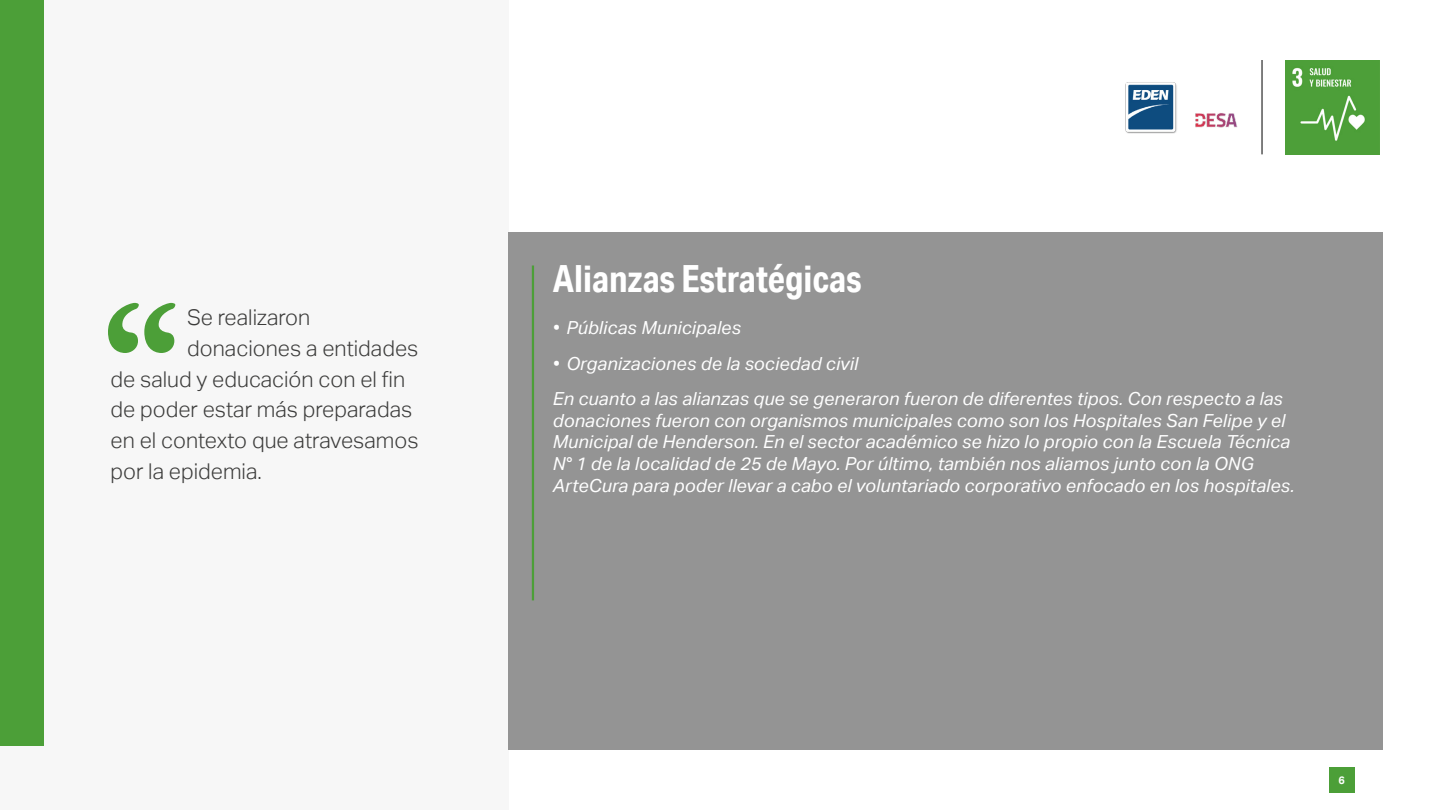
<style>
.page{position:relative;width:1440px;height:810px;background:#fff}
.page>*{position:absolute;margin:0;border:0;box-sizing:border-box;transform-origin:0 0}
.t1{font:700 37.5px "Aktiv Grotesk Cd";color:#fff}
.t2{font:300 21.75px "Aktiv Grotesk";color:#3c3c3b}
.t3{font:italic 18px/21.8px "Aktiv Grotesk";letter-spacing:.01em;color:#fff}
.t4{font:700 10.88px "Aktiv Grotesk";color:#fff}
</style>
<div class="page">
<div style="left:1329px;top:767px;width:25px;height:26px;background:#4c9f38"></div>
<img style="left:1285px;top:60px;width:95px;height:95px">
<hr style="left:1262px;top:60px;width:1px;height:94px;background:#000">
<img style="left:1125px;top:82px;width:52px;height:52px">
<img style="left:1195px;top:113px;width:43px;height:15px">
<div style="left:0;top:0;width:508px;height:810px;background:#f7f7f7"></div>
<div style="left:0;top:0;width:44px;height:746px;background:#4c9f38"></div>
<div style="left:508px;top:232px;width:874px;height:518px;background:#949494"></div>
<hr style="left:532px;top:266px;width:2px;height:334px;background:#4c9f38">
<svg style="left:108px;top:303px;width:67px;height:50px"></svg>
<p class="t2" style="left:187px;top:305px;width:124px">Se realizaron</p>
<p class="t2" style="left:187px;top:336px;width:233px">donaciones a entidades</p>
<p class="t2" style="left:111px;top:366px;width:296px">de salud y educación con el fin</p>
<p class="t2" style="left:111px;top:397px;width:303px">de poder estar más preparadas</p>
<p class="t2" style="left:111px;top:428px;width:309px">en el contexto que atravesamos</p>
<p class="t2" style="left:111px;top:459px;width:153px">por la epidemia.</p>
<h1 class="t1" style="left:553px;top:256px;width:310px">Alianzas Estratégicas</h1>
<p class="t3" style="left:553px;top:317px;width:190px">• Públicas Municipales</p>
<p class="t3" style="left:553px;top:346px;width:732px;line-height:35.2px">• Organizaciones de la sociedad civil<br>En cuanto a las alianzas que se generaron fueron de diferentes tipos. Con respecto a las</p>
<p class="t3" style="left:553px;top:409px;width:743px">donaciones fueron con organismos municipales como son los Hospitales San Felipe y el Municipal de Henderson. En el sector académico se hizo lo propio con la Escuela Técnica N° 1 de la localidad de 25 de Mayo. Por último, también nos aliamos junto con la ONG ArteCura para poder llevar a cabo el voluntariado corporativo enfocado en los hospitales.</p>
<p class="t4" style="left:1338px;top:774px;width:8px">6</p>
</div>
